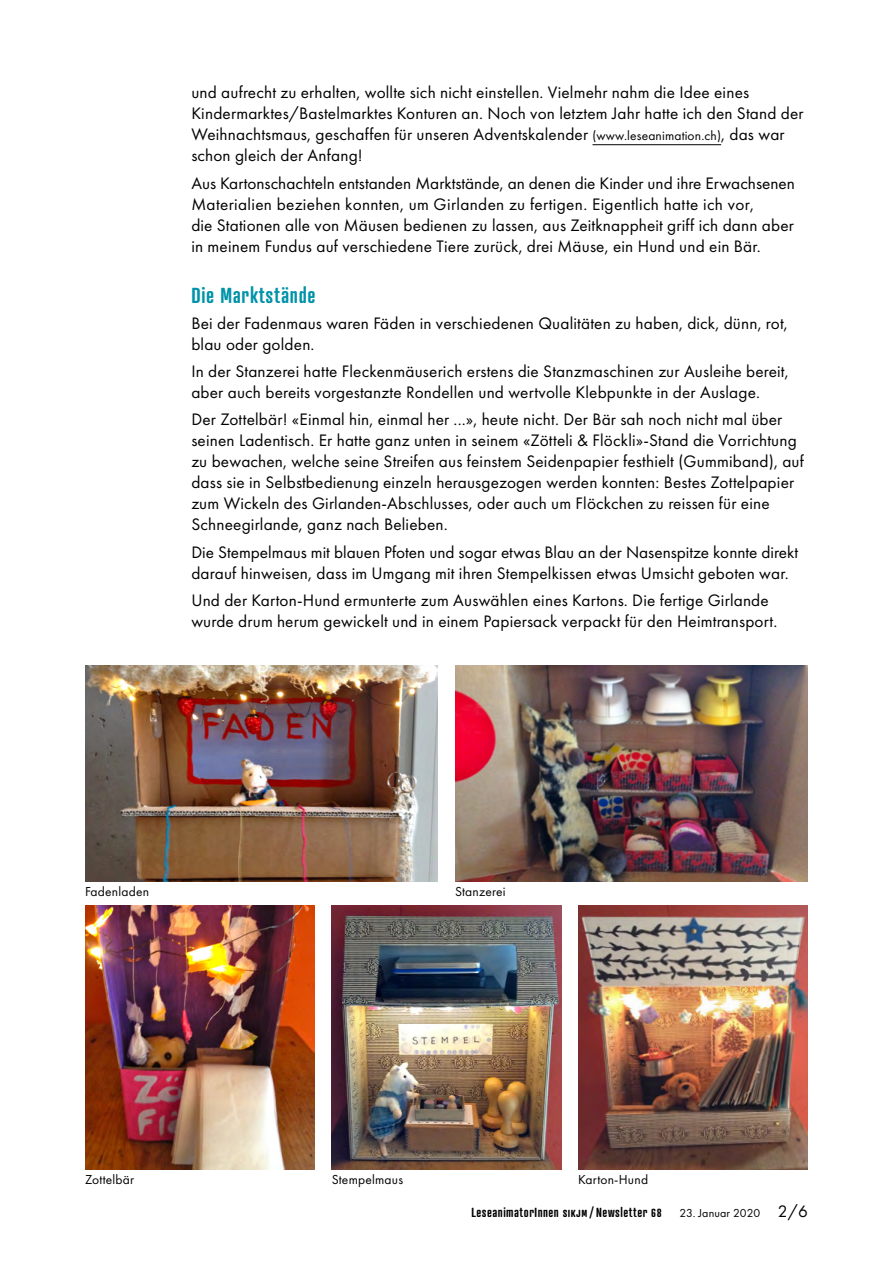
<style>
.page{position:relative;width:893px;height:1263px;background:#fff}
.page>*{position:absolute;margin:0;border:0;box-sizing:border-box;transform-origin:0 0}
.t1{font:600 21px "Atrament Std";letter-spacing:.035em;color:#0093a9}
.t2{font:17.25px/21px "Futura PT";letter-spacing:.01em;color:#000}
.t3{font:13.5px "Futura PT";letter-spacing:.015em;color:#000}
.t4{font:600 12.75px "Atrament Std";letter-spacing:.04em;color:#000}
.t5{font:12px "Futura PT";letter-spacing:.01em;color:#000}
.s1{font-size:13.5px}
.s2{font-size:17.25px}
</style>
<div class="page">
<hr style="left:592px;top:144px;width:129px;height:1px;background:#000">
<img style="left:85px;top:665px;width:353px;height:216px">
<img style="left:455px;top:665px;width:353px;height:216px">
<img style="left:85px;top:905px;width:230px;height:264px">
<img style="left:332px;top:906px;width:229px;height:263px">
<img style="left:578px;top:906px;width:230px;height:263px">
<p class="t2" style="left:191px;top:82px;width:614px">und aufrecht zu erhalten, wollte sich nicht einstellen. Vielmehr nahm die Idee eines Kindermarktes/Bastelmarktes Konturen an. Noch von letztem Jahr hatte ich den Stand der Weihnachtsmaus, geschaffen für unseren Adventskalender <span class="s1">(www.leseanimation.ch)</span>, das war schon gleich der Anfang!</p>
<p class="t2" style="left:191px;top:172px;width:605px">Aus Kartonschachteln entstanden Marktstände, an denen die Kinder und ihre Erwachsenen Materialien beziehen konnten, um Girlanden zu fertigen. Eigentlich hatte ich vor,<br>die Stationen alle von Mäusen bedienen zu lassen, aus Zeitknappheit griff ich dann aber in meinem Fundus auf verschiedene Tiere zurück, drei Mäuse, ein Hund und ein Bär.</p>
<p class="t1" style="left:191px;top:282px;width:126px">Die Marktstände</p>
<p class="t2" style="left:191px;top:312px;width:598px">Bei der Fadenmaus waren Fäden in verschiedenen Qualitäten zu haben, dick, dünn, rot, blau oder golden.</p>
<p class="t2" style="left:191px;top:361px;width:599px">In der Stanzerei hatte Fleckenmäuserich erstens die Stanzmaschinen zur Ausleihe bereit, aber auch bereits vorgestanzte Rondellen und wertvolle Klebpunkte in der Auslage.</p>
<p class="t2" style="left:191px;top:409px;width:614px">Der Zottelbär! «Einmal hin, einmal her ...», heute nicht. Der Bär sah noch nicht mal über seinen Ladentisch. Er hatte ganz unten in seinem «Zötteli &amp; Flöckli»-Stand die Vorrichtung zu bewachen, welche seine Streifen aus feinstem Seidenpapier festhielt (Gummiband), auf dass sie in Selbstbedienung einzeln herausgezogen werden konnten: Bestes Zottelpapier zum Wickeln des Girlanden-Abschlusses, oder auch um Flöckchen zu reissen für eine Schneegirlande, ganz nach Belieben.</p>
<p class="t2" style="left:191px;top:541px;width:608px">Die Stempelmaus mit blauen Pfoten und sogar etwas Blau an der Nasenspitze konnte direkt darauf hinweisen, dass im Umgang mit ihren Stempelkissen etwas Umsicht geboten war.</p>
<p class="t2" style="left:191px;top:590px;width:587px">Und der Karton-Hund ermunterte zum Auswählen eines Kartons. Die fertige Girlande wurde drum herum gewickelt und in einem Papiersack verpackt für den Heimtransport.</p>
<p class="t3" style="left:85px;top:883px;width:66px">Fadenladen</p>
<p class="t3" style="left:455px;top:883px;width:52px">Stanzerei</p>
<p class="t3" style="left:85px;top:1171px;width:51px">Zottelbär</p>
<p class="t3" style="left:332px;top:1171px;width:73px">Stempelmaus</p>
<p class="t3" style="left:578px;top:1171px;width:71px">Karton-Hund</p>
<p class="t4" style="left:471px;top:1204px;width:192px">LeseanimatorInnen SIKJM / Newsletter 68</p>
<p class="t5" style="left:679px;top:1206px;width:130px">23. Januar 2020 <span class="s2">2/6</span></p>
</div>
